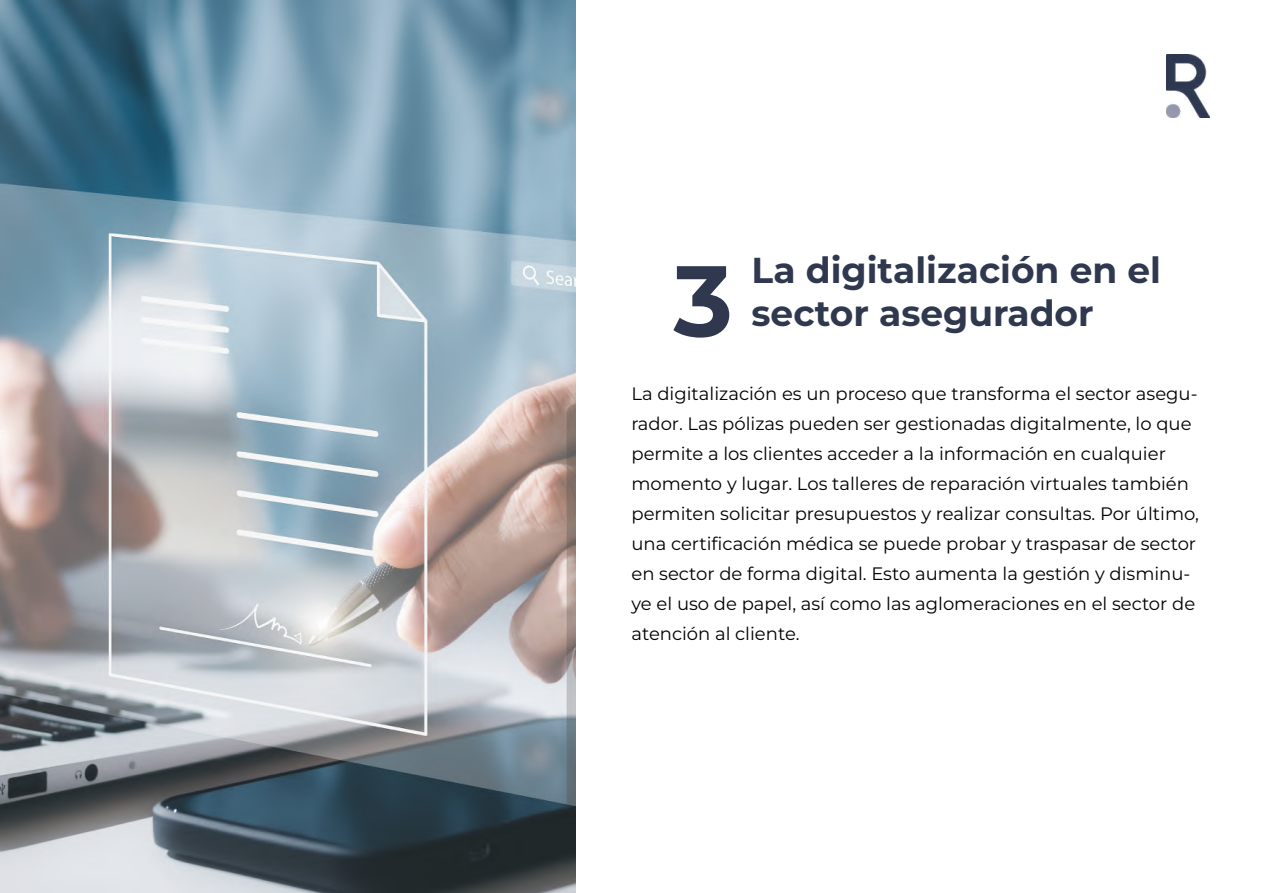
<style>
.page{position:relative;width:1263px;height:893px;background:#fff}
.page>*{position:absolute;margin:0;border:0;box-sizing:border-box;transform-origin:0 0}
.t1{font:700 100.35px "Montserrat";color:#2f384e}
.t2{font:700 36px/43.2px "Montserrat";color:#2f384e}
.t3{font:18px/30px "Montserrat";color:#000}
</style>
<div class="page">
<img style="left:1166px;top:54px;width:43px;height:64px">
<img style="left:0;top:0;width:576px;height:893px">
<h1 class="t1" style="left:673px;top:234px;width:61px">3</h1>
<h2 class="t2" style="left:751px;top:247px;width:411px">La digitalización en el sector asegurador</h2>
<p class="t3" style="left:631px;top:378px;width:569px">La digitalización es un proceso que transforma el sector asegu&shy;rador. Las pólizas pueden ser gestionadas digitalmente, lo que permite a los clientes acceder a la información en cualquier momento y lugar. Los talleres de reparación virtuales también permiten solicitar presupuestos y realizar consultas. Por último, una certificación médica se puede probar y traspasar de sector en sector de forma digital. Esto aumenta la gestión y disminu&shy;ye el uso de papel, así como las aglomeraciones en el sector de atención al cliente.</p>
</div>
